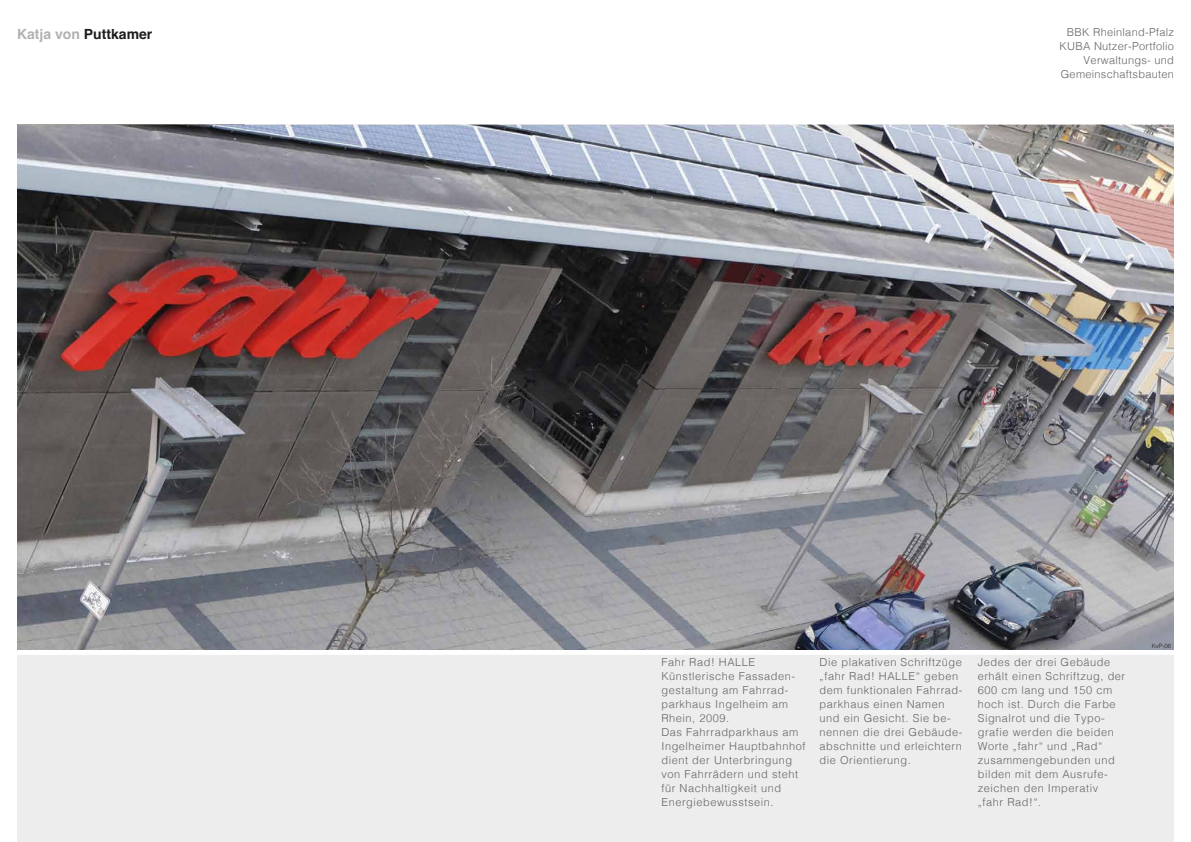
<style>
.page{position:relative;width:1191px;height:842px;background:#fff}
.page>*{position:absolute;margin:0;border:0;box-sizing:border-box;transform-origin:0 0}
.t1{font:700 14px "Helvetica";color:#1d1d1b}
.t2{font:300 11px/14px "Helvetica";letter-spacing:.05em;color:#646463}
.t3{font:300 11px/14px "Helvetica";letter-spacing:.025em;color:#646463;text-align:right}
.t4{font:300 6px "Helvetica";color:#1d1d1b}
.s1{color:#b2b2b2}
</style>
<div class="page">
<div style="left:18px;top:655px;width:1155px;height:186px;background:#ededed"></div>
<div style="left:17px;top:655px;width:1157px;height:187px;border:1px solid #ededed"></div>
<img style="left:17px;top:125px;width:1157px;height:524px">
<p class="t1" style="left:17px;top:25px;width:137px"><span class="s1">Katja von</span> Puttkamer</p>
<p class="t3" style="left:1059px;top:25px;width:116px">BBK Rheinland-Pfalz<br>KUBA Nutzer-Portfolio<br>Verwaltungs- und<br>Gemeinschaftsbauten</p>
<p class="t2" style="left:661px;top:654px;width:146px">Fahr Rad! HALLE<br>Künstlerische Fassaden&shy;gestaltung am Fahrrad&shy;parkhaus Ingelheim am<br>Rhein, 2009.<br>Das Fahrradparkhaus am<br>Ingelheimer Hauptbahnhof dient der Unterbringung von Fahrrädern und steht für Nachhaltigkeit und<br>Energiebewusstsein.</p>
<p class="t2" style="left:819px;top:654px;width:144px">Die plakativen Schriftzüge „fahr Rad! HALLE“ geben dem funktionalen Fahrrad&shy;parkhaus einen Namen und ein Gesicht. Sie be&shy;nennen die drei Gebäude&shy;abschnitte und erleichtern die Orientierung.</p>
<p class="t2" style="left:977px;top:654px;width:149px">Jedes der drei Gebäude erhält einen Schriftzug, der<br>600 cm lang und 150 cm hoch ist. Durch die Farbe<br>Signalrot und die Typo&shy;grafie werden die beiden<br>Worte „fahr“ und „Rad“ zusammengebunden und bilden mit dem Ausrufe&shy;zeichen den Imperativ „fahr Rad!“.</p>
<p class="t4" style="left:1151px;top:641px;width:21px">KvP-06</p>
</div>
